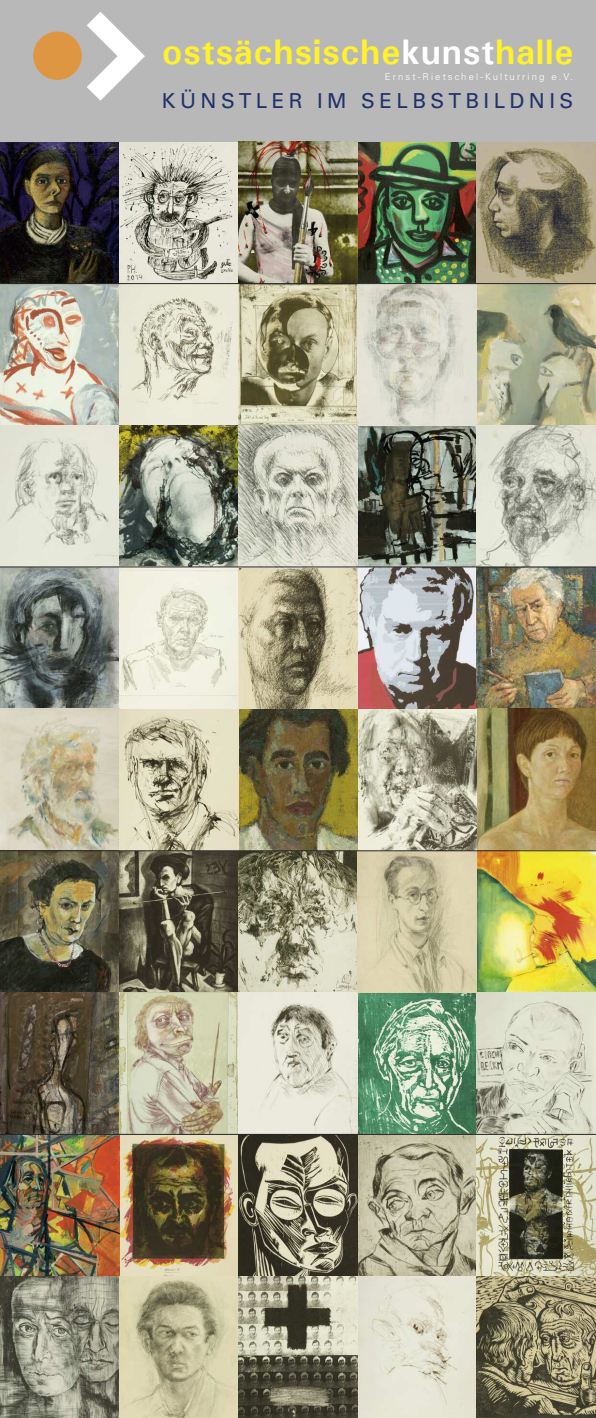
<style>
.page{position:relative;width:596px;height:1418px;background:#fff}
.page>*{position:absolute;margin:0;border:0;box-sizing:border-box;transform-origin:0 0}
.t1{font:700 35.5px "Univers";letter-spacing:.02em;color:#fff12a}
.t2{font:20.6px "Univers";letter-spacing:.215em;color:#213269}
.t3{font:300 9.5px "Univers";letter-spacing:.225em;color:#fff}
.s1{color:#fff}
</style>
<div class="page">
<img style="left:0;top:142px;width:595px;height:1275px">
<div style="left:0;top:0;width:595px;height:142px;background:#b8b8b9"></div>
<div style="left:33px;top:32px;width:49px;height:48px;background:#de9643;border-radius:50%"></div>
<svg style="left:87px;top:12px;width:58px;height:89px"></svg>
<hr style="left:0;top:283px;width:595px;height:1px;background:#272627">
<hr style="left:0;top:566px;width:595px;height:1px;background:#272627">
<hr style="left:0;top:850px;width:595px;height:1px;background:#272627">
<hr style="left:0;top:1134px;width:595px;height:1px;background:#272627">
<h1 class="t1" style="left:162px;top:29px;width:412px">ostsächsische<span class="s1">kunst</span>halle</h1>
<p class="t3" style="left:384px;top:73px;width:189px">Ernst-Rietschel-Kulturring e.V.</p>
<h2 class="t2" style="left:162px;top:94px;width:412px">KÜNSTLER IM SELBSTBILDNIS</h2>
</div>
